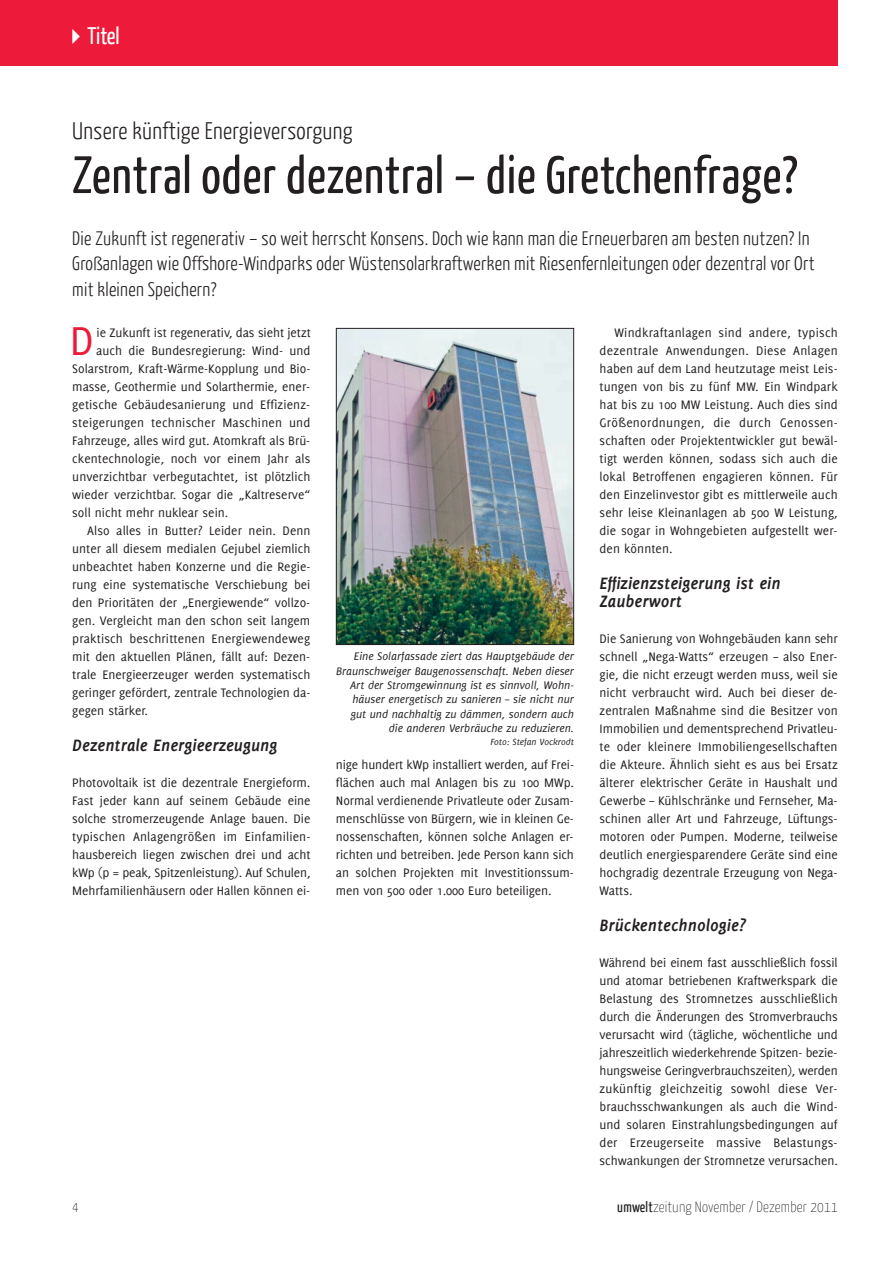
<style>
.page{position:relative;width:893px;height:1263px;background:#fff}
.page>*{position:absolute;margin:0;border:0;box-sizing:border-box;transform-origin:0 0}
.t1{font:52.5px "Yanone Kaffeesatz";letter-spacing:.015em;color:#231f20}
.t2{font:44.1px "Delicious";color:#ed1a3a}
.t3{font:300 24px "Yanone Kaffeesatz";letter-spacing:.015em;color:#231f20}
.t4{font:24px "Yanone Kaffeesatz";letter-spacing:-.01em;color:#fff}
.t5{font:300 19.5px/25.5px "Yanone Kaffeesatz";letter-spacing:.015em;color:#231f20}
.t6{font:italic 700 18px/18px "Delicious";color:#231f20}
.t7{font:100 15px "Yanone Kaffeesatz";letter-spacing:.015em;color:#231f20}
.t8{font:13.5px/18px "Delicious";color:#231f20;text-align:justify}
.t9{font:italic 12px/14.4px "Delicious";color:#231f20;text-align:right}
.t10{font:italic 9.75px "Delicious";color:#231f20}
.s1{font-weight:400}
</style>
<div class="page">
<div style="left:0;top:0;width:838px;height:65px;background:#ed1a3a"></div>
<img style="left:338px;top:330px;width:234px;height:313px">
<div style="left:336px;top:328px;width:238px;height:317px;border:1px solid #231f20"></div>
<h3 class="t4" style="left:64px;top:26px;width:58px">✔Titel</h3>
<h3 class="t3" style="left:72px;top:121px;width:282px">Unsere künftige Energieversorgung</h3>
<h1 class="t1" style="left:72px;top:155px;width:727px">Zentral oder dezentral – die Gretchenfrage?</h1>
<p class="t5" style="left:72px;top:227px;width:744px">Die Zukunft ist regenerativ – so weit herrscht Konsens. Doch wie kann man die Erneuerbaren am besten nutzen? In<br>Großanlagen wie Offshore-Windparks oder Wüstensolarkraftwerken mit Riesenfernleitungen oder dezentral vor Ort mit kleinen Speichern?</p>
<h2 class="t2" style="left:70px;top:324px;width:26px">D</h2>
<p class="t8" style="left:97px;top:325px;width:216px">ie Zukunft ist regenerativ, das sieht jetzt</p>
<p class="t8" style="left:96px;top:343px;width:216px">auch die Bundesregierung: Wind- und</p>
<p class="t8" style="left:72px;top:361px;width:240px">Solarstrom, Kraft-Wärme-Kopplung und Bio-</p>
<p class="t8" style="left:72px;top:379px;width:240px">masse, Geothermie und Solarthermie, ener-</p>
<p class="t8" style="left:72px;top:397px;width:240px">getische Gebäudesanierung und Effizienz-</p>
<p class="t8" style="left:72px;top:415px;width:240px">steigerungen technischer Maschinen und</p>
<p class="t8" style="left:72px;top:433px;width:240px">Fahrzeuge, alles wird gut. Atomkraft als Brü-</p>
<p class="t8" style="left:72px;top:451px;width:240px">ckentechnologie, noch vor einem Jahr als</p>
<p class="t8" style="left:72px;top:469px;width:240px">unverzichtbar verbegutachtet, ist plötzlich</p>
<p class="t8" style="left:72px;top:487px;width:240px">wieder verzichtbar. Sogar die „Kaltreserve“</p>
<p class="t8" style="left:72px;top:505px;width:158px">soll nicht mehr nuklear sein.</p>
<p class="t8" style="left:87px;top:523px;width:225px">Also alles in Butter? Leider nein. Denn</p>
<p class="t8" style="left:72px;top:541px;width:240px">unter all diesem medialen Gejubel ziemlich</p>
<p class="t8" style="left:72px;top:559px;width:240px">unbeachtet haben Konzerne und die Regie-</p>
<p class="t8" style="left:72px;top:577px;width:240px">rung eine systematische Verschiebung bei</p>
<p class="t8" style="left:72px;top:595px;width:240px">den Prioritäten der „Energiewende“ vollzo-</p>
<p class="t8" style="left:72px;top:613px;width:240px">gen. Vergleicht man den schon seit langem</p>
<p class="t8" style="left:72px;top:631px;width:239px">praktisch beschrittenen Energiewendeweg</p>
<p class="t8" style="left:72px;top:649px;width:240px">mit den aktuellen Plänen, fällt auf: Dezen-</p>
<p class="t8" style="left:72px;top:667px;width:240px">trale Energieerzeuger werden systematisch</p>
<p class="t8" style="left:72px;top:685px;width:240px">geringer gefördert, zentrale Technologien da-</p>
<p class="t8" style="left:72px;top:703px;width:77px">gegen stärker.</p>
<h3 class="t6" style="left:72px;top:737px;width:207px">Dezentrale Energieerzeugung</h3>
<p class="t8" style="left:72px;top:775px;width:240px">Photovoltaik ist die dezentrale Energieform.<br>Fast jeder kann auf seinem Gebäude eine solche stromerzeugende Anlage bauen. Die typischen Anlagengrößen im Einfamilien&shy;hausbereich liegen zwischen drei und acht kWp (p = peak, Spitzenleistung). Auf Schulen, Mehrfamilienhäusern oder Hallen können ei-</p>
<p class="t7" style="left:72px;top:1198px;width:8px">4</p>
<p class="t9" style="left:336px;top:650px;width:239px">Eine Solarfassade ziert das Hauptgebäude der Braunschweiger Baugenossenschaft. Neben dieser Art der Stromgewinnung ist es sinnvoll, Wohn&shy;häuser energetisch zu sanieren – sie nicht nur gut und nachhaltig zu dämmen, sondern auch die anderen Verbräuche zu reduzieren.</p>
<p class="t10" style="left:490px;top:738px;width:85px">Foto: Stefan Vockrodt</p>
<p class="t8" style="left:336px;top:757px;width:240px">nige hundert kWp installiert werden, auf Frei&shy;flächen auch mal Anlagen bis zu 100 MWp.<br>Normal verdienende Privatleute oder Zusam&shy;menschlüsse von Bürgern, wie in kleinen Ge&shy;nossenschaften, können solche Anlagen er&shy;richten und betreiben. Jede Person kann sich an solchen Projekten mit Investitionssum&shy;men von 500 oder 1.000 Euro beteiligen.</p>
<p class="t8" style="left:600px;top:325px;width:240px;text-indent:15px">Windkraftanlagen sind andere, typisch dezentrale Anwendungen. Diese Anlagen haben auf dem Land heutzutage meist Leis&shy;tungen von bis zu fünf MW. Ein Windpark hat bis zu 100 MW Leistung. Auch dies sind Größenordnungen, die durch Genossen&shy;schaften oder Projektentwickler gut bewäl&shy;tigt werden können, sodass sich auch die lokal Betroffenen engagieren können. Für den Einzelinvestor gibt es mittlerweile auch sehr leise Kleinanlagen ab 500 W Leistung, die sogar in Wohngebieten aufgestellt wer&shy;den könnten.</p>
<h3 class="t6" style="left:600px;top:575px;width:183px">Effizienzsteigerung ist ein<br>Zauberwort</h3>
<p class="t8" style="left:600px;top:631px;width:240px">Die Sanierung von Wohngebäuden kann sehr schnell „Nega-Watts“ erzeugen – also Ener&shy;gie, die nicht erzeugt werden muss, weil sie nicht verbraucht wird. Auch bei dieser de&shy;zentralen Maßnahme sind die Besitzer von Immobilien und dementsprechend Privatleu&shy;te oder kleinere Immobiliengesellschaften die Akteure. Ähnlich sieht es aus bei Ersatz älterer elektrischer Geräte in Haushalt und Gewerbe – Kühlschränke und Fernseher, Ma&shy;schinen aller Art und Fahrzeuge, Lüftungs&shy;motoren oder Pumpen. Moderne, teilweise deutlich energiesparendere Geräte sind eine hochgradig dezentrale Erzeugung von Nega-Watts.</p>
<h3 class="t6" style="left:600px;top:917px;width:148px">Brückentechnologie?</h3>
<p class="t8" style="left:600px;top:955px;width:240px">Während bei einem fast ausschließlich fossil und atomar betriebenen Kraftwerkspark die Belastung des Stromnetzes ausschließlich durch die Änderungen des Stromverbrauchs verursacht wird (tägliche, wöchentliche und jahreszeitlich wiederkehrende Spitzen- bezie&shy;hungsweise Geringverbrauchszeiten), werden zukünftig gleichzeitig sowohl diese Ver&shy;brauchsschwankungen als auch die Wind&shy;und solaren Einstrahlungsbedingungen auf der Erzeugerseite massive Belastungs&shy;schwankungen der Stromnetze verursachen.</p>
<p class="t7" style="left:617px;top:1198px;width:222px"><span class="s1">umwelt</span>zeitung November / Dezember 2011</p>
</div>
